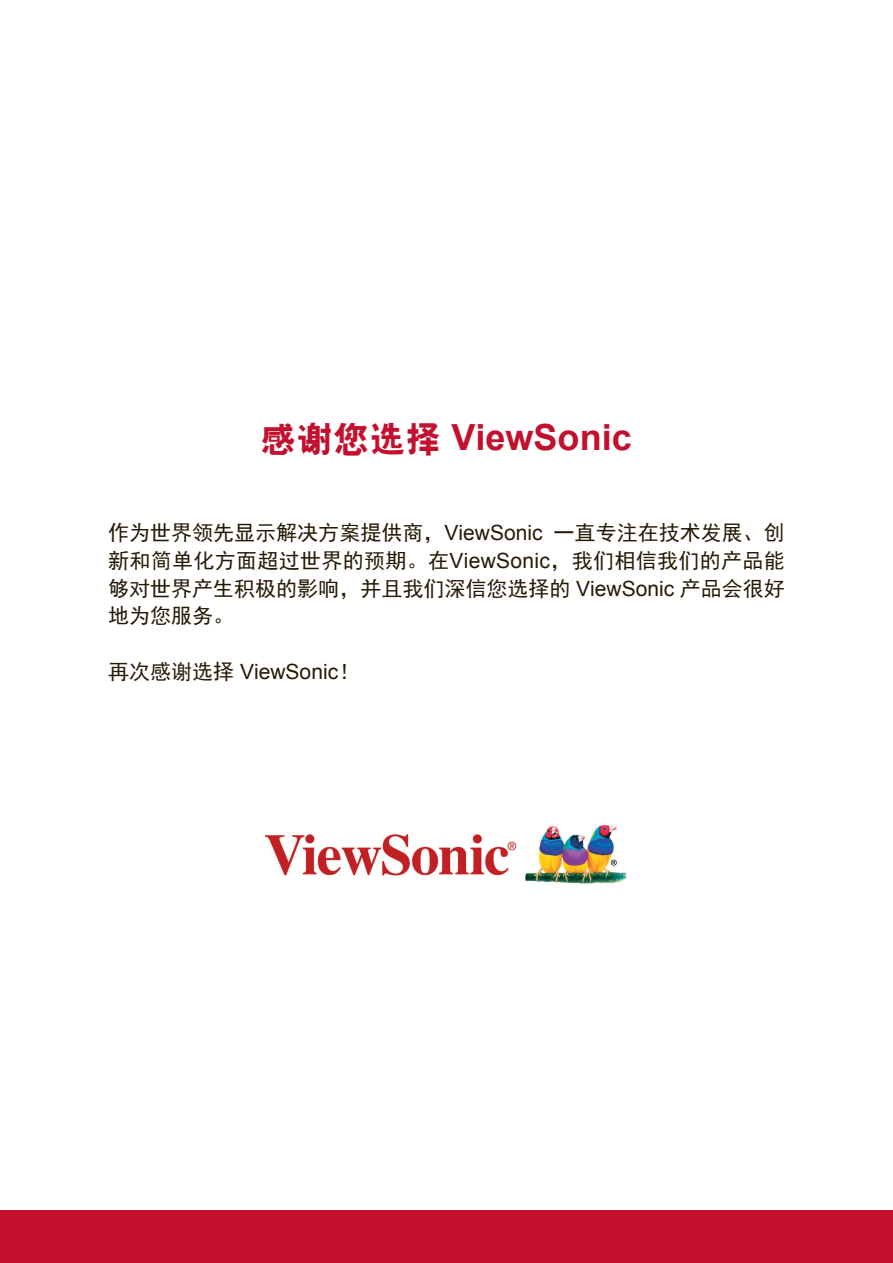
<style>
.page{position:relative;width:893px;height:1263px;background:#fff}
.page>*{position:absolute;margin:0;border:0;box-sizing:border-box;transform-origin:0 0}
.t1{font:700 36px "Arial";color:#c3102f}
.t2{font:21px/27.9px "Sim Hei";color:#251a05;text-align:justify}
.t3{font:21px "Arial";color:#251a05}
.s1{font-family:"RS Cu Hei";font-weight:400}
.s2{font-family:"Arial"}
.s3{font-family:"Sim Hei"}
</style>
<div class="page">
<div style="left:0;top:1210px;width:892px;height:53px;background:#c3102f"></div>
<img style="left:265px;top:825px;width:362px;height:59px">
<h1 class="t1" style="left:261px;top:413px;width:372px"><span class="s1">感谢您选择</span> ViewSonic</h1>
<p class="t2" style="left:108px;top:518px;width:678px">作为世界领先显示解决方案提供商，<span class="s2">ViewSonic</span> 一直专注在技术发展、创新和简单化方面超过世界的预期。在<span class="s2">ViewSonic</span>，我们相信我们的产品能够对世界产生积极的影响，并且我们深信您选择的 <span class="s2">ViewSonic</span> 产品会很好地为您服务。</p>
<p class="t3" style="left:108px;top:658px;width:252px"><span class="s3">再次感谢选择</span> ViewSonic<span class="s3">！</span></p>
</div>
